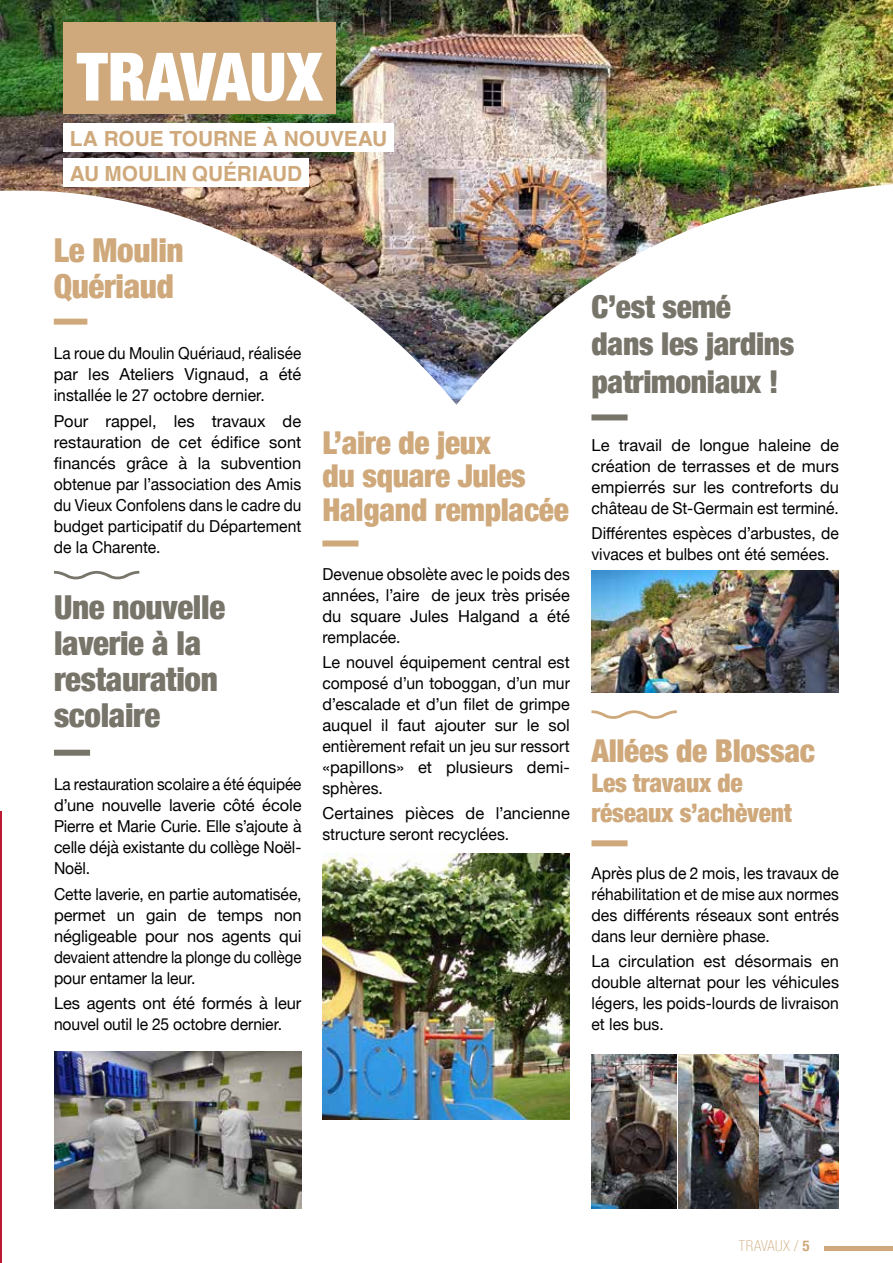
<style>
.page{position:relative;width:893px;height:1263px;background:#fff}
.page>*{position:absolute;margin:0;border:0;box-sizing:border-box;transform-origin:0 0}
.t1{font:900 condensed 66.75px "Helvetica Neue";letter-spacing:-.005em;color:#fff}
.t2{font:900 condensed 33px/36px "Helvetica Neue";letter-spacing:-.01em;color:#77746a}
.t3{font:900 condensed 33px/36px "Helvetica Neue";letter-spacing:-.01em;color:#cfa97b}
.t4{font:900 condensed 31.5px/33px "Helvetica Neue";letter-spacing:-.01em;color:#cfa97b}
.t5{font:900 condensed 31.5px/37.8px "Helvetica Neue";letter-spacing:-.01em;color:#77746a}
.t6{font:900 condensed 25.5px/30px "Helvetica Neue";letter-spacing:-.01em;color:#cfa97b}
.t7{font:700 20.85px/35px "Helvetica";color:#cfa97b}
.t8{font:16.5px/21px "Helvetica Neue";color:#000;text-align:justify}
.t9{font:16.5px/21px "Helvetica Neue";color:#000;text-align:justify;scale:.95 1}
.t10{font:16.5px/21px "Helvetica Neue";color:#000;text-align:justify;scale:.93 1}
.t11{font:16.5px/21px "Helvetica Neue";color:#000;text-align:justify;scale:.94 1}
.t12{font:16.5px/21px "Helvetica Neue";color:#000;text-align:justify;scale:.92 1}
.t13{font:100 condensed 15px "Helvetica Neue Thin Cond";letter-spacing:.025em;color:#cfa97b}
.s1{font-family:"Helvetica Neue";font-weight:700}
</style>
<div class="page">
<hr style="left:0;top:811px;width:1px;height:452px;background:#bc1733">
<img style="left:0;top:0;width:893px;height:405px">
<div style="left:63px;top:22px;width:273px;height:92px;background:#cfa97b"></div>
<div style="left:54px;top:750px;width:36px;height:6px;background:#77746a"></div>
<div style="left:63px;top:124px;width:331px;height:28px;background:#fff"></div>
<div style="left:63px;top:159px;width:246px;height:28px;background:#fff"></div>
<img style="left:54px;top:1051px;width:247px;height:158px">
<div style="left:322px;top:540px;width:36px;height:6px;background:#cfa97b"></div>
<img style="left:322px;top:854px;width:248px;height:265px">
<div style="left:54px;top:319px;width:33px;height:6px;background:#cfa97b"></div>
<div style="left:591px;top:840px;width:37px;height:6px;background:#cfa97b"></div>
<img style="left:592px;top:1054px;width:247px;height:155px">
<hr style="left:825px;top:1246px;width:68px;height:4px;background:#cfa97b">
<div style="left:591px;top:414px;width:37px;height:6px;background:#77746a"></div>
<img style="left:591px;top:571px;width:248px;height:122px">
<svg style="left:54px;top:570px;width:86px;height:10px"></svg>
<svg style="left:591px;top:710px;width:86px;height:9px"></svg>
<h1 class="t1" style="left:77px;top:22px;width:247px">TRAVAUX</h1>
<p class="t7" style="left:70px;top:123px;width:319px">LA ROUE TOURNE À NOUVEAU<br>AU MOULIN QUÉRIAUD</p>
<h2 class="t3" style="left:54px;top:231px;width:131px">Le Moulin<br>Quériaud</h2>
<p class="t12" style="left:54px;top:344px;width:270px">La roue du Moulin Quériaud, réalisée par les Ateliers Vignaud, a été installée le 27 octobre dernier.</p>
<p class="t8" style="left:54px;top:411px;width:249px">Pour rappel, les travaux de restauration de cet édifice sont financés grâce à la subvention obtenue par l’association des Amis du Vieux Confolens dans le cadre du budget participatif du Département de la Charente.</p>
<h2 class="t2" style="left:54px;top:588px;width:173px">Une nouvelle laverie à la restauration scolaire</h2>
<p class="t10" style="left:54px;top:775px;width:268px">La restauration scolaire a été équipée d’une nouvelle laverie côté école Pierre et Marie Curie. Elle s’ajoute à celle déjà existante du collège Noël-Noël.</p>
<p class="t9" style="left:54px;top:884px;width:262px">Cette laverie, en partie automatisée, permet un gain de temps non négligeable pour nos agents qui devaient attendre la plonge du collège pour entamer la leur.</p>
<p class="t8" style="left:54px;top:993px;width:249px">Les agents ont été formés à leur nouvel outil le 25 octobre dernier.</p>
<h3 class="t4" style="left:322px;top:425px;width:248px">L’aire de jeux<br>du square Jules<br>Halgand remplacée</h3>
<p class="t9" style="left:322px;top:564px;width:262px">Devenue obsolète avec le poids des années, l’aire de jeux très prisée du square Jules Halgand a été remplacée.</p>
<p class="t8" style="left:322px;top:653px;width:249px">Le nouvel équipement central est composé d’un toboggan, d’un mur d’escalade et d’un filet de grimpe auquel il faut ajouter sur le sol entièrement refait un jeu sur ressort «papillons» et plusieurs demi&shy;sphères.</p>
<p class="t8" style="left:322px;top:804px;width:249px">Certaines pièces de l’ancienne structure seront recyclées.</p>
<h3 class="t5" style="left:591px;top:286px;width:205px">C’est semé dans les jardins patrimoniaux !</h3>
<p class="t8" style="left:591px;top:435px;width:249px">Le travail de longue haleine de création de terrasses et de murs empierrés sur les contreforts du château de St-Germain est terminé.</p>
<p class="t9" style="left:591px;top:524px;width:262px">Différentes espèces d’arbustes, de vivaces et bulbes ont été semées.</p>
<h3 class="t4" style="left:591px;top:732px;width:225px">Allées de Blossac</h3>
<h3 class="t6" style="left:591px;top:766px;width:202px">Les travaux de réseaux s’achèvent</h3>
<p class="t11" style="left:591px;top:863px;width:265px">Après plus de 2 mois, les travaux de réhabilitation et de mise aux normes des différents réseaux sont entrés dans leur dernière phase.</p>
<p class="t8" style="left:591px;top:951px;width:249px">La circulation est désormais en double alternat pour les véhicules légers, les poids-lourds de livraison et les bus.</p>
<p class="t13" style="left:739px;top:1237px;width:72px">TRAVAUX / <span class="s1">5</span></p>
</div>
